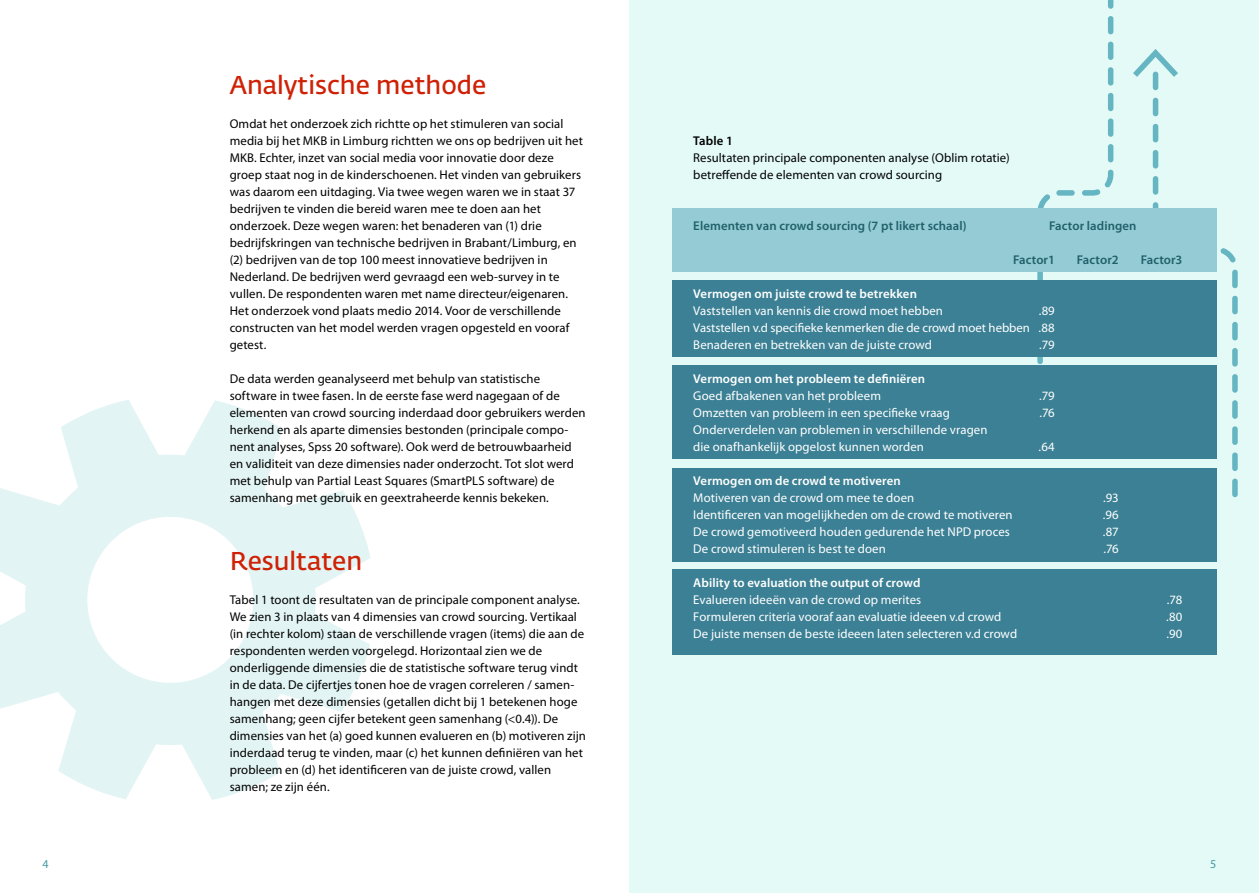
<style>
.page{position:relative;width:1259px;height:893px;background:#fff}
.page>*{position:absolute;margin:0;border:0;box-sizing:border-box;transform-origin:0 0}
.t1{font:600 25.5px "Fedra Sans Std";color:#cf2105}
.t2{font:12.75px/17px "Myriad Pro";letter-spacing:.01em;color:#000}
.t3{font:12.75px/17px "Myriad Pro";letter-spacing:.01em;color:#fff;text-align:justify}
.t4{font:600 12.75px "Myriad Pro";letter-spacing:.01em;color:#fff}
.t5{font:600 12.75px "Myriad Pro";letter-spacing:.005em;color:#21616b}
.t6{font:600 12.75px "Myriad Pro";letter-spacing:.01em;color:#000}
.t7{font:12px "Myriad Pro";color:#4599a3}
</style>
<div class="page">
<svg style="left:0;top:400px;width:370px;height:400px;fill:#e2f4f3"></svg>
<div style="left:629px;top:0;width:630px;height:893px;background:#e3faf7"></div>
<svg style="left:1037px;top:0;width:76px;height:366px"></svg>
<svg style="left:1133px;top:49px;width:104px;height:448px"></svg>
<div style="left:672px;top:468px;width:544px;height:93px;background:#3b8094"></div>
<div style="left:672px;top:208px;width:544px;height:64px;background:#94cbd4"></div>
<div style="left:672px;top:281px;width:544px;height:76px;background:#3b8094"></div>
<div style="left:672px;top:366px;width:544px;height:93px;background:#3b8094"></div>
<div style="left:672px;top:570px;width:544px;height:85px;background:#3b8094"></div>
<h1 class="t1" style="left:230px;top:69px;width:258px">Analytische methode</h1>
<p class="t2" style="left:230px;top:115px;width:355px">Omdat het onderzoek zich richtte op het stimuleren van social media bij het MKB in Limburg richtten we ons op bedrijven uit het MKB. Echter, inzet van social media voor innovatie door deze groep staat nog in de kinderschoenen. Het vinden van gebruikers was daarom een uitdaging. Via twee wegen waren we in staat 37 bedrijven te vinden die bereid waren mee te doen aan het onderzoek. Deze wegen waren: het benaderen van (1) drie bedrijfskringen van technische bedrijven in Brabant/Limburg, en (2) bedrijven van de top 100 meest innovatieve bedrijven in Nederland. De bedrijven werd gevraagd een web-survey in te vullen. De respondenten waren met name directeur/eigenaren.<br>Het onderzoek vond plaats medio 2014. Voor de verschillende constructen van het model werden vragen opgesteld en vooraf getest.</p>
<p class="t2" style="left:230px;top:370px;width:357px">De data werden geanalyseerd met behulp van statistische software in twee fasen. In de eerste fase werd nagegaan of de elementen van crowd sourcing inderdaad door gebruikers werden herkend en als aparte dimensies bestonden (principale compo&shy;nent analyses, Spss 20 software). Ook werd de betrouwbaarheid en validiteit van deze dimensies nader onderzocht. Tot slot werd met behulp van Partial Least Squares (SmartPLS software) de samenhang met gebruik en geextraheerde kennis bekeken.</p>
<h1 class="t1" style="left:230px;top:545px;width:134px">Resultaten</h1>
<p class="t2" style="left:230px;top:591px;width:358px">Tabel 1 toont de resultaten van de principale component analyse.<br>We zien 3 in plaats van 4 dimensies van crowd sourcing. Vertikaal (in rechter kolom) staan de verschillende vragen (items) die aan de respondenten werden voorgelegd. Horizontaal zien we de onderliggende dimensies die de statistische software terug vindt in de data. De cijfertjes tonen hoe de vragen correleren / samen&shy;hangen met deze dimensies (getallen dicht bij 1 betekenen hoge samenhang; geen cijfer betekent geen samenhang (&lt;0.4)). De dimensies van het (a) goed kunnen evalueren en (b) motiveren zijn inderdaad terug te vinden, maar (c) het kunnen definiëren van het probleem en (d) het identificeren van de juiste crowd, vallen samen; ze zijn één.</p>
<p class="t6" style="left:693px;top:132px;width:41px">Table 1</p>
<p class="t2" style="left:693px;top:149px;width:318px">Resultaten principale componenten analyse (Oblim rotatie) betreffende de elementen van crowd sourcing</p>
<p class="t5" style="left:693px;top:217px;width:275px">Elementen van crowd sourcing (7 pt likert schaal)</p>
<p class="t5" style="left:1049px;top:217px;width:89px">Factor ladingen</p>
<p class="t5" style="left:1013px;top:251px;width:43px">Factor1</p>
<p class="t5" style="left:1076px;top:251px;width:43px">Factor2</p>
<p class="t5" style="left:1140px;top:251px;width:43px">Factor3</p>
<p class="t4" style="left:693px;top:285px;width:225px">Vermogen om juiste crowd te betrekken</p>
<p class="t3" style="left:693px;top:302px;width:251px">Vaststellen van kennis die crowd moet hebben</p>
<p class="t3" style="left:693px;top:302px;width:363px;text-indent:345px">.89<br>Vaststellen v.d specifieke kenmerken die de crowd moet hebben .88<br>Benaderen en betrekken van de juiste crowd</p>
<p class="t3" style="left:1039px;top:336px;width:17px">.79</p>
<p class="t4" style="left:693px;top:370px;width:233px">Vermogen om het probleem te definiëren</p>
<p class="t3" style="left:693px;top:387px;width:189px">Goed afbakenen van het probleem</p>
<p class="t3" style="left:1039px;top:387px;width:17px">.79</p>
<p class="t3" style="left:693px;top:404px;width:258px">Omzetten van probleem in een specifieke vraag</p>
<p class="t3" style="left:1039px;top:404px;width:17px">.76</p>
<p class="t3" style="left:693px;top:421px;width:296px">Onderverdelen van problemen in verschillende vragen die onafhankelijk opgelost kunnen worden</p>
<p class="t3" style="left:1038px;top:438px;width:18px">.64</p>
<p class="t4" style="left:693px;top:472px;width:209px">Vermogen om de crowd te motiveren</p>
<p class="t3" style="left:693px;top:489px;width:222px">Motiveren van de crowd om mee te doen</p>
<p class="t3" style="left:1103px;top:489px;width:17px">.93</p>
<p class="t3" style="left:693px;top:506px;width:321px">Identificeren van mogelijkheden om de crowd te motiveren</p>
<p class="t3" style="left:1103px;top:506px;width:17px">.96</p>
<p class="t3" style="left:693px;top:523px;width:318px">De crowd gemotiveerd houden gedurende het NPD proces</p>
<p class="t3" style="left:1102px;top:523px;width:17px">.87</p>
<p class="t3" style="left:693px;top:540px;width:194px">De crowd stimuleren is best te doen</p>
<p class="t3" style="left:1103px;top:540px;width:17px">.76</p>
<p class="t4" style="left:693px;top:574px;width:229px">Ability to evaluation the output of crowd</p>
<p class="t3" style="left:693px;top:591px;width:229px">Evalueren ideeën van de crowd op merites</p>
<p class="t3" style="left:1167px;top:591px;width:17px">.78</p>
<p class="t3" style="left:693px;top:608px;width:309px">Formuleren criteria vooraf aan evaluatie ideeen v.d crowd</p>
<p class="t3" style="left:1166px;top:608px;width:18px">.80</p>
<p class="t3" style="left:693px;top:625px;width:325px">De juiste mensen de beste ideeen laten selecteren v.d crowd</p>
<p class="t3" style="left:1166px;top:625px;width:17px">.90</p>
<p class="t7" style="left:43px;top:856px;width:8px">4</p>
<p class="t7" style="left:1210px;top:856px;width:8px">5</p>
</div>
